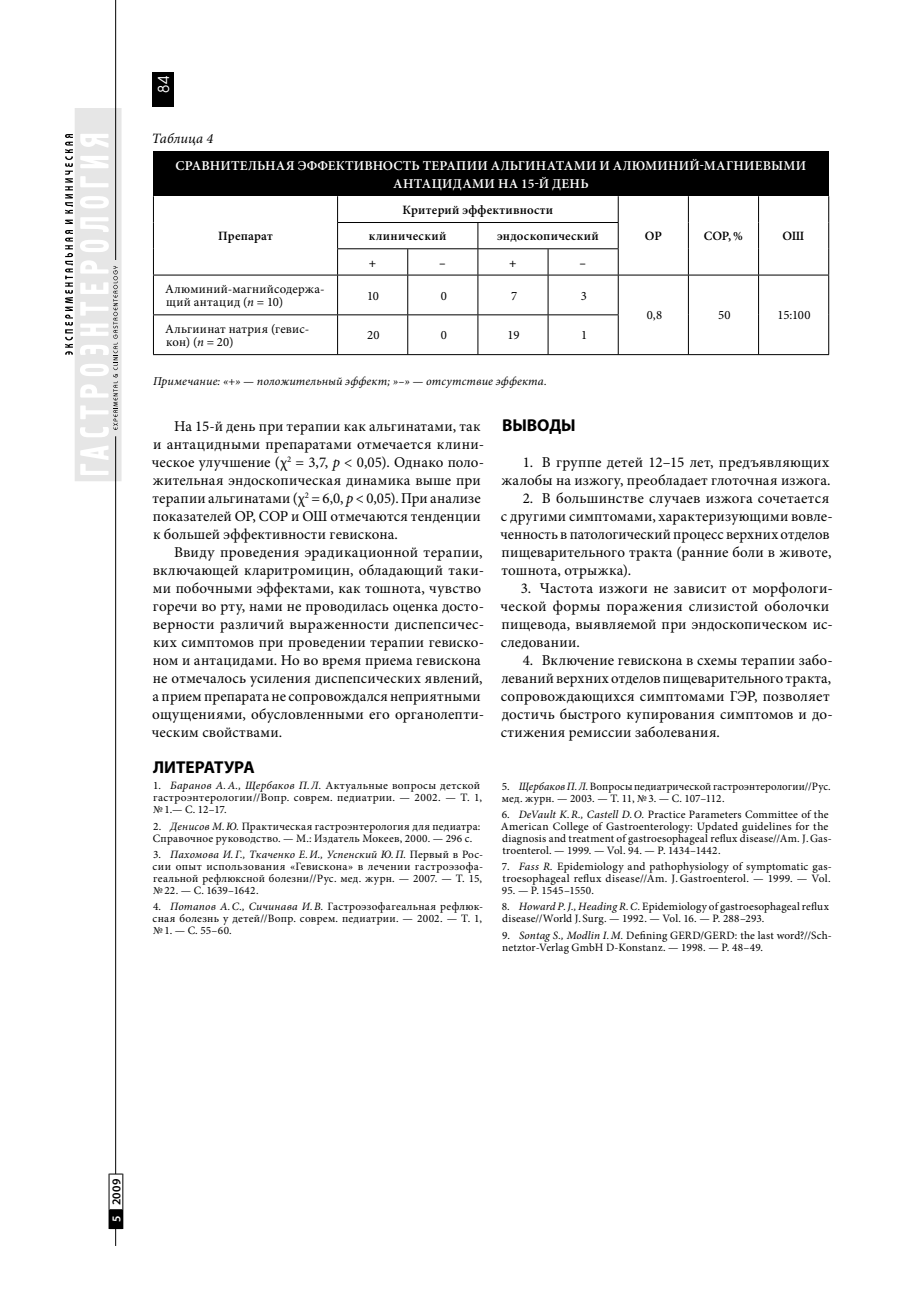
<style>
.page{position:relative;width:910px;height:1297px;background:#fff}
.page>*{position:absolute;margin:0;border:0;box-sizing:border-box;transform-origin:0 0}
.t1{font:700 17.25px "Myriad Pro";letter-spacing:-.005em;color:#000}
.t2{font:15px/18px "Minion Pro";letter-spacing:.015em;color:#000}
.t3{font:15px "Avant Garde Gothic C";color:#fff}
.t4{font:italic 14.25px "Minion Pro";letter-spacing:.005em;color:#000}
.t5{font:600 13.5px/18px "Minion Pro";letter-spacing:.02em;color:#fff;text-align:center}
.t6{font:12.75px/13.5px "Minion Pro";letter-spacing:.02em;color:#000}
.t7{font:600 12.75px/26.2px "Minion Pro";letter-spacing:.025em;color:#000}
.t8{font:italic 12px "Minion Pro";letter-spacing:.015em;color:#000}
.t9{font:600 12px "Myriad Pro";color:#000}
.t10{font:11.25px/12px "Minion Pro";letter-spacing:.02em;color:#000}
.s1{font-style:italic}
.s2{color:#fff}
</style>
<div class="page">
<svg style="left:65px;top:108px;width:57px;height:373px"></svg>
<hr style="left:115px;top:436px;width:1px;height:810px;background:#000">
<hr style="left:115px;top:0;width:1px;height:260px;background:#000">
<div style="left:109px;top:1174px;width:14px;height:36px;background:#fff"></div>
<hr style="left:109px;top:1174px;width:1px;height:36px;background:#000">
<svg style="left:109px;top:1209px;width:13px;height:20px"></svg>
<svg style="left:109px;top:1174px;width:13px;height:1px"></svg>
<hr style="left:122px;top:1174px;width:1px;height:55px;background:#000">
<div style="left:153px;top:72px;width:21px;height:34px;background:#000"></div>
<div style="left:153px;top:151px;width:676px;height:45px;background:#000"></div>
<svg style="left:828px;top:196px;width:1px;height:79px"></svg>
<hr style="left:828px;top:275px;width:1px;height:40px;background:#000">
<hr style="left:828px;top:315px;width:1px;height:39px;background:#000">
<svg style="left:153px;top:196px;width:1px;height:79px"></svg>
<hr style="left:153px;top:275px;width:1px;height:39px;background:#000">
<hr style="left:153px;top:315px;width:1px;height:39px;background:#000">
<hr style="left:153px;top:354px;width:676px;height:1px;background:#000">
<hr style="left:337px;top:222px;width:282px;height:1px;background:#000">
<hr style="left:337px;top:248px;width:282px;height:1px;background:#000">
<hr style="left:153px;top:275px;width:676px;height:1px;background:#000">
<hr style="left:153px;top:314px;width:466px;height:1px;background:#000">
<svg style="left:337px;top:196px;width:1px;height:79px"></svg>
<svg style="left:407px;top:249px;width:1px;height:26px"></svg>
<svg style="left:477px;top:223px;width:1px;height:52px"></svg>
<svg style="left:548px;top:249px;width:1px;height:26px"></svg>
<svg style="left:618px;top:196px;width:1px;height:79px"></svg>
<svg style="left:688px;top:196px;width:1px;height:79px"></svg>
<svg style="left:758px;top:196px;width:1px;height:79px"></svg>
<hr style="left:337px;top:275px;width:1px;height:39px;background:#000">
<hr style="left:407px;top:275px;width:1px;height:39px;background:#000">
<hr style="left:478px;top:275px;width:1px;height:39px;background:#000">
<hr style="left:548px;top:275px;width:1px;height:39px;background:#000">
<hr style="left:618px;top:275px;width:1px;height:39px;background:#000">
<hr style="left:688px;top:275px;width:1px;height:40px;background:#000">
<hr style="left:758px;top:275px;width:1px;height:40px;background:#000">
<hr style="left:337px;top:315px;width:1px;height:39px;background:#000">
<hr style="left:407px;top:315px;width:1px;height:39px;background:#000">
<hr style="left:478px;top:315px;width:1px;height:39px;background:#000">
<hr style="left:548px;top:315px;width:1px;height:39px;background:#000">
<hr style="left:618px;top:315px;width:1px;height:39px;background:#000">
<hr style="left:688px;top:315px;width:1px;height:39px;background:#000">
<hr style="left:758px;top:315px;width:1px;height:39px;background:#000">
<p class="t3" style="left:158px;top:93px;width:18px;rotate:-90deg">84</p>
<p class="t4" style="left:152px;top:133px;width:63px">Таблица 4</p>
<p class="t5" style="left:176px;top:157px;width:632px">СРАВНИТЕЛЬНАЯ ЭФФЕКТИВНОСТЬ ТЕРАПИИ АЛЬГИНАТАМИ И АЛЮМИНИЙ-МАГНИЕВЫМИ<br>АНТАЦИДАМИ НА 15-Й ДЕНЬ</p>
<p class="t7" style="left:218px;top:224px;width:56px">Препарат</p>
<p class="t7" style="left:369px;top:198px;width:186px;text-indent:34px">Критерий эффективности клинический</p>
<p class="t7" style="left:497px;top:224px;width:103px">эндоскопический</p>
<p class="t7" style="left:645px;top:224px;width:18px">ОР</p>
<p class="t7" style="left:704px;top:224px;width:41px">СОР, %</p>
<p class="t7" style="left:782px;top:224px;width:23px">ОШ</p>
<p class="t7" style="left:369px;top:250px;width:9px">+</p>
<p class="t7" style="left:439px;top:250px;width:8px">–</p>
<p class="t7" style="left:509px;top:250px;width:9px">+</p>
<p class="t7" style="left:580px;top:250px;width:8px">–</p>
<p class="t6" style="left:165px;top:283px;width:161px">Алюминий-магнийсодержа&shy;щий антацид (<span class="s1">n</span> = 10)</p>
<p class="t6" style="left:367px;top:290px;width:13px">10</p>
<p class="t6" style="left:441px;top:290px;width:8px">0</p>
<p class="t6" style="left:511px;top:290px;width:8px">7</p>
<p class="t6" style="left:581px;top:290px;width:8px">3</p>
<p class="t6" style="left:165px;top:323px;width:146px">Альгиинат натрия (гевис&shy;кон) (<span class="s1">n</span> = 20)</p>
<p class="t6" style="left:367px;top:330px;width:14px">20</p>
<p class="t6" style="left:441px;top:330px;width:8px">0</p>
<p class="t6" style="left:508px;top:330px;width:14px">19</p>
<p class="t6" style="left:581px;top:330px;width:8px">1</p>
<p class="t8" style="left:153px;top:376px;width:395px">Примечание: «+» — положительный эффект; »–» — отсутствие эффекта.</p>
<p class="t6" style="left:647px;top:310px;width:17px">0,8</p>
<p class="t6" style="left:718px;top:310px;width:14px">50</p>
<p class="t6" style="left:777px;top:310px;width:35px">15:100</p>
<p class="t2" style="left:152px;top:418px;width:334px;text-indent:22px">На 15-й день при терапии как альгинатами, так и антацидными препаратами отмечается клини&shy;ческое улучшение (χ<sup>2</sup> = 3,7, <span class="s1">р</span> &lt; 0,05). Однако поло&shy;жительная эндоскопическая динамика выше при терапии альгинатами (χ<sup>2</sup> = 6,0, <span class="s1">р</span> &lt; 0,05). При анализе показателей ОР, СОР и ОШ отмечаются тенденции к большей эффективности гевискона.</p>
<p class="t2" style="left:152px;top:544px;width:334px;text-indent:22px">Ввиду проведения эрадикационной терапии, включающей кларитромицин, обладающий таки&shy;ми побочными эффектами, как тошнота, чувство горечи во рту, нами не проводилась оценка досто&shy;верности различий выраженности диспепсичес&shy;ких симптомов при проведении терапии гевиско&shy;ном и антацидами. Но во время приема гевискона не отмечалось усиления диспепсических явлений, а прием препарата не сопровождался неприятными ощущениями, обусловленными его органолепти&shy;ческим свойствами.</p>
<p class="t1" style="left:153px;top:761px;width:103px">ЛИТЕРАТУРА</p>
<p class="t10" style="left:153px;top:781px;width:330px;text-indent:17px"><span class="s1">Баранов А. А., Щербаков П. Л.</span> Актуальные вопросы детской гастроэнтерологии//Вопр. соврем. педиатрии. — 2002. — Т. 1, № 1.— С. 12–17.</p>
<p class="t10" style="left:153px;top:821px;width:329px;text-indent:17px"><span class="s1">Денисов М. Ю.</span> Практическая гастроэнтерология для педиатра:<br>Справочное руководство. — М.: Издатель Мокеев, 2000. — 296 с.</p>
<p class="t10" style="left:153px;top:849px;width:332px;text-align:justify;text-indent:18px"><span class="s1">Пахомова И. Г., Ткаченко Е. И., Успенский Ю. П.</span> Первый в Рос&shy;сии опыт использования «Гевискона» в лечении гастроэзофа&shy;геальной рефлюксной болезни//Рус. мед. журн. — 2007. — Т. 15, № 22. — С. 1639–1642.</p>
<p class="t10" style="left:153px;top:901px;width:332px;text-align:justify;text-indent:18px"><span class="s1">Потапов А. С., Сичинава И. В.</span> Гастроэзофагеальная рефлюк&shy;сная болезнь у детей//Вопр. соврем. педиатрии. — 2002. — Т. 1, № 1. — С. 55–60.</p>
<p class="t10" style="left:153px;top:781px;width:9px">1.</p>
<p class="t10" style="left:153px;top:821px;width:9px">2.</p>
<p class="t10" style="left:153px;top:849px;width:9px">3.</p>
<p class="t10" style="left:153px;top:901px;width:9px">4.</p>
<p class="t1" style="left:502px;top:419px;width:75px">ВЫВОДЫ</p>
<p class="t2" style="left:542px;top:454px;width:289px">В группе детей 12–15 лет, предъявляющих</p>
<p class="t2" style="left:501px;top:472px;width:331px">жалобы на изжогу, преобладает глоточная изжога.</p>
<p class="t2" style="left:542px;top:490px;width:289px">В большинстве случаев изжога сочетается</p>
<p class="t2" style="left:501px;top:508px;width:333px">с другими симптомами, характеризующими вовле-</p>
<p class="t2" style="left:501px;top:526px;width:330px">ченность в патологический процесс верхних отделов</p>
<p class="t2" style="left:502px;top:544px;width:331px">пищеварительного тракта (ранние боли в животе,</p>
<p class="t2" style="left:501px;top:562px;width:131px">тошнота, отрыжка).</p>
<p class="t2" style="left:540px;top:580px;width:294px">Частота изжоги не зависит от морфологи-</p>
<p class="t2" style="left:501px;top:598px;width:330px">ческой формы поражения слизистой оболочки</p>
<p class="t2" style="left:502px;top:616px;width:333px">пищевода, выявляемой при эндоскопическом ис-</p>
<p class="t2" style="left:501px;top:634px;width:80px">следовании.</p>
<p class="t2" style="left:542px;top:652px;width:292px">Включение гевискона в схемы терапии забо-</p>
<p class="t2" style="left:501px;top:670px;width:331px">леваний верхних отделов пищеварительного тракта,</p>
<p class="t2" style="left:501px;top:688px;width:330px">сопровождающихся симптомами ГЭР, позволяет</p>
<p class="t2" style="left:502px;top:706px;width:332px">достичь быстрого купирования симптомов и до-</p>
<p class="t2" style="left:501px;top:724px;width:221px">стижения ремиссии заболевания.</p>
<p class="t2" style="left:523px;top:454px;width:12px">1.</p>
<p class="t2" style="left:523px;top:490px;width:12px">2.</p>
<p class="t2" style="left:521px;top:580px;width:12px">3.</p>
<p class="t2" style="left:523px;top:652px;width:12px">4.</p>
<p class="t10" style="left:502px;top:781px;width:330px;text-indent:17px"><span class="s1">Щербаков П. Л.</span> Вопросы педиатрической гастроэнтерологии//Рус. мед. журн. — 2003. — Т. 11, № 3. — С. 107–112.</p>
<p class="t10" style="left:501px;top:809px;width:332px;text-indent:18px"><span class="s1">DeVault K. R., Castell D. O.</span> Practice Parameters Committee of the American College of Gastroenterology: Updated guidelines for the diagnosis and treatment of gastroesophageal reflux disease//Am. J. Gas&shy;troenterol. — 1999. — Vol. 94. — P. 1434–1442.</p>
<p class="t10" style="left:502px;top:861px;width:331px;text-align:right"><span class="s1">Fass R.</span> Epidemiology and pathophysiology of symptomatic gas&shy;troesophageal reflux disease//Am. J. Gastroenterol. — 1999. — Vol.</p>
<p class="t10" style="left:519px;top:883px;width:312px;line-height:16.2px;text-indent:-17px">95. — P. 1545–1550.<br><span class="s1">Howard P. J., Heading R. C.</span> Epidemiology of gastroesophageal reflux</p>
<p class="t10" style="left:519px;top:911px;width:314px;line-height:16.2px;text-indent:-17px">disease//World J. Surg. — 1992. — Vol. 16. — P. 288–293.<br><span class="s1">Sontag S., Modlin I. M.</span> Defining GERD/GERD: the last word?//Sch-</p>
<p class="t10" style="left:502px;top:942px;width:262px">netztor-Verlag GmbH D-Konstanz. — 1998. — P. 48–49.</p>
<p class="t10" style="left:502px;top:781px;width:9px">5.</p>
<p class="t10" style="left:502px;top:809px;width:9px">6.</p>
<p class="t10" style="left:502px;top:861px;width:9px">7.</p>
<p class="t10" style="left:502px;top:901px;width:9px">8.</p>
<p class="t10" style="left:502px;top:930px;width:9px">9.</p>
<p class="t9" style="left:112px;top:1222px;width:45px;rotate:-90deg"><span class="s2">5</span> 2009</p>
</div>
